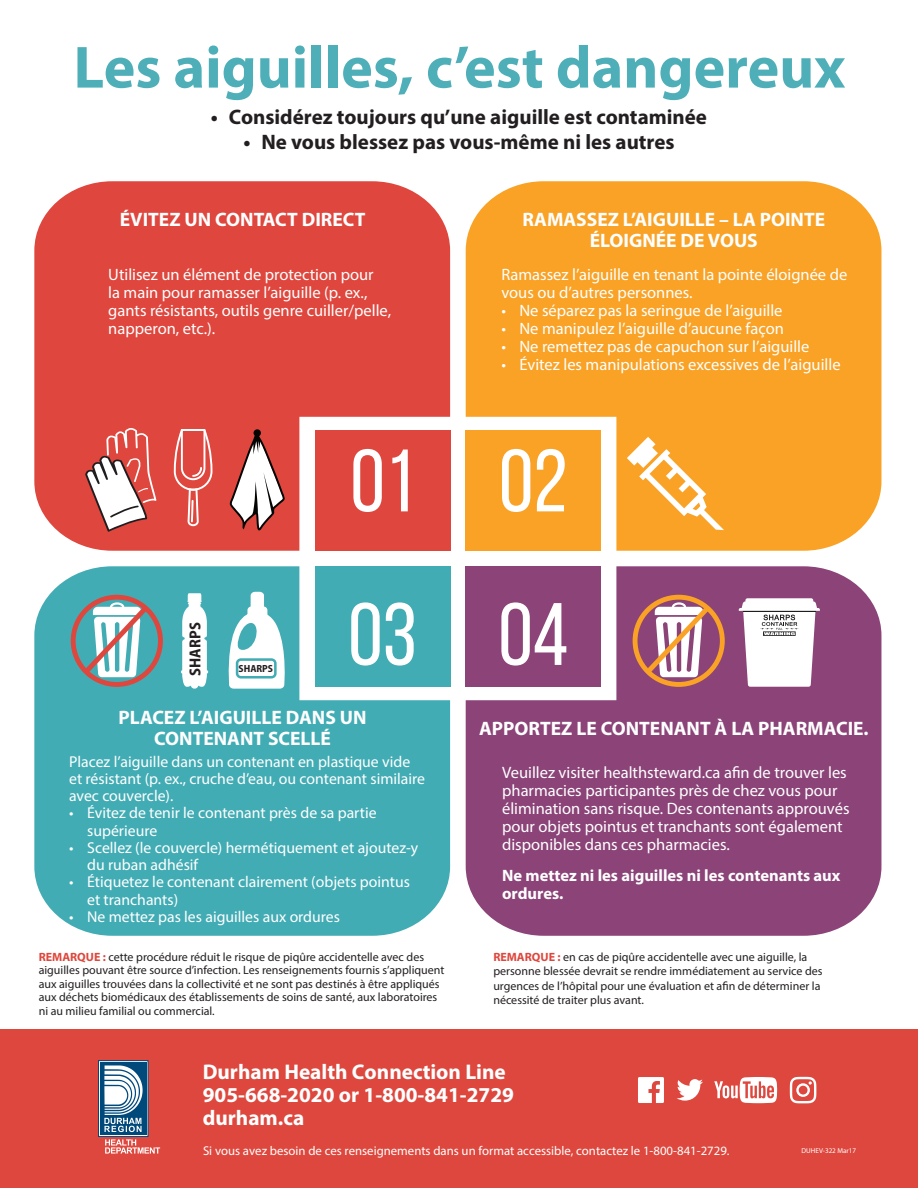
<style>
.page{position:relative;width:918px;height:1188px;background:#fff}
.page>*{position:absolute;margin:0;border:0;box-sizing:border-box;transform-origin:0 0}
.t1{font:700 60px "Myriad Pro";color:#4eafb8}
.t2{font:700 21.3px/22.6px "Myriad Pro";color:#fff}
.t3{font:700 21px "Myriad Pro";color:#231f20}
.t4{font:700 19.5px/21px "Myriad Pro";color:#fff;text-align:center}
.t5{font:16.5px/18px "Myriad Pro";color:#fff}
.t6{font:700 16.5px/18px "Myriad Pro";color:#fff}
.t7{font:700 semi-condensed 15.9px "Myriad Pro";color:#231f20}
.t8{font:15.75px/17.2px "Myriad Pro";color:#fff}
.t9{font:12.75px "Myriad Pro";color:#fff}
.t10{font:12px/13.5px "Myriad Pro";color:#231f20}
.t11{font:700 semi-condensed 10.35px "Myriad Pro";color:#231f20}
.t12{font:7.05px "Myriad Pro";color:#fff}
.s1{font-weight:700;color:#de473d}
</style>
<div class="page">
<div style="left:34px;top:181px;width:416px;height:370px;background:#df463d"></div>
<div style="left:315px;top:431px;width:135px;height:120px;background:#df463d"></div>
<svg style="left:353px;top:449px;width:29px;height:63px"></svg>
<svg style="left:392px;top:450px;width:16px;height:61px"></svg>
<div style="left:466px;top:181px;width:415px;height:370px;background:#f9a225"></div>
<div style="left:466px;top:431px;width:135px;height:120px;background:#f9a225"></div>
<svg style="left:502px;top:449px;width:28px;height:63px"></svg>
<svg style="left:537px;top:449px;width:28px;height:62px"></svg>
<svg style="left:34px;top:566px;width:416px;height:370px;background:#4eb0b8"></svg>
<div style="left:315px;top:566px;width:135px;height:120px;background:#42acb4"></div>
<svg style="left:351px;top:602px;width:29px;height:64px"></svg>
<svg style="left:386px;top:602px;width:28px;height:64px"></svg>
<div style="left:466px;top:566px;width:415px;height:370px;background:#8b4378"></div>
<div style="left:466px;top:566px;width:135px;height:120px;background:#8b4378"></div>
<svg style="left:501px;top:602px;width:65px;height:64px"></svg>
<div style="left:0;top:1030px;width:918px;height:158px;background:#de473d"></div>
<svg style="left:85px;top:428px;width:71px;height:104px"></svg>
<svg style="left:627px;top:437px;width:97px;height:93px"></svg>
<svg style="left:181px;top:593px;width:27px;height:96px"></svg>
<svg style="left:739px;top:598px;width:81px;height:89px"></svg>
<div style="left:247px;top:606px;width:20px;height:13px;background:#fff;border-radius:4px"></div>
<div style="left:251px;top:592px;width:13px;height:21px;background:#fff;border-radius:4px"></div>
<svg style="left:229px;top:612px;width:56px;height:77px"></svg>
<div style="left:71px;top:595px;width:92px;height:92px;border:5px solid #de473d;border-radius:50%"></div>
<div style="left:633px;top:595px;width:92px;height:92px;border:5px solid #f9a225;border-radius:50%"></div>
<svg style="left:79px;top:602px;width:73px;height:77px"></svg>
<svg style="left:641px;top:602px;width:73px;height:77px"></svg>
<svg style="left:230px;top:429px;width:55px;height:101px"></svg>
<svg style="left:174px;top:429px;width:38px;height:97px;background:#e56a63"></svg>
<div style="left:98px;top:1061px;width:50px;height:76px;border:1px solid #00497b"></div>
<div style="left:100px;top:1062px;width:46px;height:73px;background:#00497b"></div>
<svg style="left:104px;top:1066px;width:39px;height:66px"></svg>
<svg style="left:105px;top:1139px;width:55px;height:15px"></svg>
<svg style="left:638px;top:1077px;width:26px;height:26px"></svg>
<svg style="left:677px;top:1079px;width:26px;height:22px"></svg>
<svg style="left:714px;top:1077px;width:63px;height:26px"></svg>
<svg style="left:790px;top:1077px;width:26px;height:26px"></svg>
<h1 class="t1" style="left:74px;top:28px;width:773px">Les aiguilles, c’est dangereux</h1>
<p class="t3" style="left:211px;top:103px;width:498px">• Considérez toujours qu’une aiguille est contaminée</p>
<p class="t3" style="left:243px;top:128px;width:433px">• Ne vous blessez pas vous-même ni les autres</p>
<p class="t4" style="left:120px;top:208px;width:247px">ÉVITEZ UN CONTACT DIRECT</p>
<p class="t5" style="left:108px;top:265px;width:284px">Utilisez un élément de protection pour<br>la main pour ramasser l’aiguille (p. ex., gants résistants, outils genre cuiller/pelle, napperon, etc.).</p>
<p class="t4" style="left:523px;top:208px;width:304px">RAMASSEZ L’AIGUILLE – LA POINTE<br>ÉLOIGNÉE DE VOUS</p>
<p class="t5" style="left:501px;top:265px;width:347px">Ramassez l’aiguille en tenant la pointe éloignée de vous ou d’autres personnes.</p>
<p class="t5" style="left:501px;top:301px;width:283px">• Ne séparez pas la seringue de l’aiguille</p>
<p class="t5" style="left:501px;top:319px;width:284px">• Ne manipulez l’aiguille d’aucune façon</p>
<p class="t5" style="left:501px;top:337px;width:310px">• Ne remettez pas de capuchon sur l’aiguille</p>
<p class="t5" style="left:501px;top:355px;width:341px">• Évitez les manipulations excessives de l’aiguille</p>
<p class="t7" style="left:185px;top:676px;width:55px;rotate:-90deg">SHARPS</p>
<p class="t11" style="left:239px;top:662px;width:36px">SHARPS</p>
<p class="t4" style="left:119px;top:707px;width:249px">PLACEZ L’AIGUILLE DANS UN<br>CONTENANT SCELLÉ</p>
<p class="t8" style="left:69px;top:752px;width:357px">Placez l’aiguille dans un contenant en plastique vide et résistant (p. ex., cruche d’eau, ou contenant similaire avec couvercle).</p>
<p class="t8" style="left:87px;top:804px;width:291px;text-indent:-18px">• Évitez de tenir le contenant près de sa partie supérieure</p>
<p class="t8" style="left:87px;top:839px;width:333px;text-indent:-18px">• Scellez (le couvercle) hermétiquement et ajoutez-y du ruban adhésif</p>
<p class="t8" style="left:87px;top:873px;width:324px;text-indent:-18px">• Étiquetez le contenant clairement (objets pointus et tranchants)</p>
<p class="t8" style="left:69px;top:908px;width:272px">• Ne mettez pas les aiguilles aux ordures</p>
<p class="t4" style="left:479px;top:717px;width:391px">APPORTEZ LE CONTENANT À LA PHARMACIE.</p>
<p class="t5" style="left:502px;top:763px;width:349px">Veuillez visiter healthsteward.ca afin de trouver les pharmacies participantes près de chez vous pour élimination sans risque. Des contenants approuvés pour objets pointus et tranchants sont également disponibles dans ces pharmacies.</p>
<p class="t6" style="left:502px;top:866px;width:340px">Ne mettez ni les aiguilles ni les contenants aux ordures.</p>
<p class="t10" style="left:39px;top:950px;width:407px"><span class="s1">REMARQUE :</span> cette procédure réduit le risque de piqûre accidentelle avec des aiguilles pouvant être source d’infection. Les renseignements fournis s’appliquent aux aiguilles trouvées dans la collectivité et ne sont pas destinés à être appliqués aux déchets biomédicaux des établissements de soins de santé, aux laboratoires ni au milieu familial ou commercial.</p>
<p class="t10" style="left:493px;top:949px;width:331px;line-height:14.4px"><span class="s1">REMARQUE :</span> en cas de piqûre accidentelle avec une aiguille, la personne blessée devrait se rendre immédiatement au service des urgences de l’hôpital pour une évaluation et afin de déterminer la nécessité de traiter plus avant.</p>
<p class="t2" style="left:203px;top:1060px;width:313px">Durham Health Connection Line<br>905-668-2020 or 1-800-841-2729 durham.ca</p>
<p class="t9" style="left:203px;top:1142px;width:528px">Si vous avez besoin de ces renseignements dans un format accessible, contactez le 1-800-841-2729.</p>
<p class="t12" style="left:802px;top:1146px;width:56px">DUHEV-322 Mar17</p>
</div>
